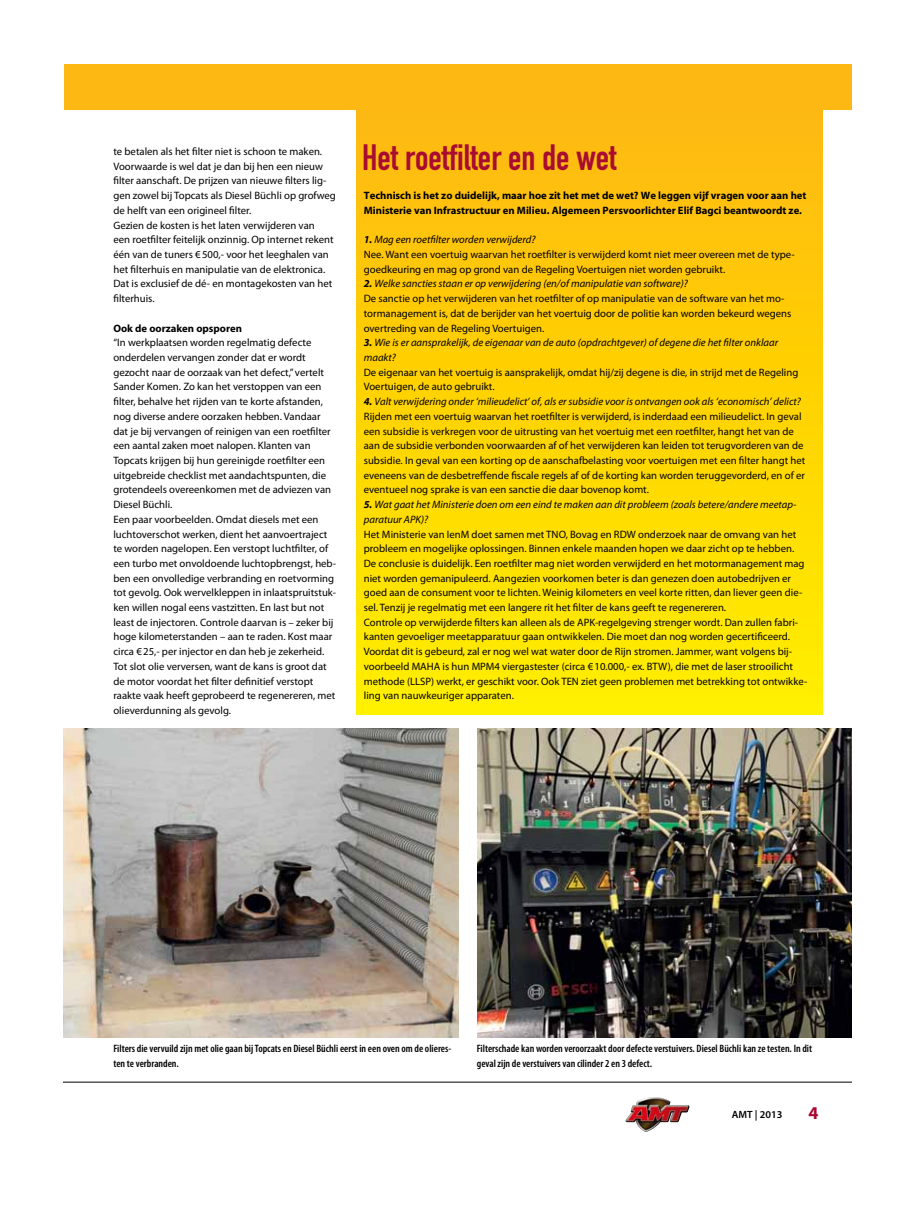
<style>
.page{position:relative;width:915px;height:1212px;background:#fff}
.page>*{position:absolute;margin:0;border:0;box-sizing:border-box;transform-origin:0 0}
.t1{font:36.15px "DIN Engschrift Std";color:#a80c31}
.t2{font:700 18px "Myriad Pro";color:#aa052e}
.t3{font:700 16.05px "Myriad Pro";color:#a80c31}
.t4{font:10.65px/14.7px "Myriad Pro";color:#000}
.t5{font:600 condensed 10.65px/14.7px "Myriad Pro";color:#000}
.t6{font:italic 10.65px/14.7px "Myriad Pro";color:#000}
.t7{font:700 10.65px/14.7px "Myriad Pro";color:#000}
.t8{font:600 10.5px "Myriad Pro";color:#000}
.t9{font:600 condensed 9.3px "Myriad Pro";letter-spacing:.01em;color:#000}
.s1{font-weight:700;font-style:italic}
.s2{font-style:italic}
.s3{font-weight:700}
</style>
<div class="page">
<img style="left:625px;top:1097px;width:64px;height:35px">
<hr style="left:64px;top:1082px;width:786px;height:1px;background:#000">
<div style="left:64px;top:64px;width:786px;height:46px;background:#fdb813"></div>
<img style="left:64px;top:729px;width:394px;height:309px">
<img style="left:477px;top:729px;width:373px;height:309px">
<div style="left:356px;top:111px;width:466px;height:603px;background:linear-gradient(to bottom,#feb90e,#ffef00)"></div>
<p class="t4" style="left:113px;top:144px;width:224px">te betalen als het filter niet is schoon te maken.<br>Voorwaarde is wel dat je dan bij hen een nieuw filter aanschaft. De prijzen van nieuwe filters lig&shy;gen zowel bij Topcats als Diesel Büchli op grofweg de helft van een origineel filter.<br>Gezien de kosten is het laten verwijderen van<br>een roetfilter feitelijk onzinnig. Op internet rekent één van de tuners € 500,- voor het leeghalen van het filterhuis en manipulatie van de elektronica.<br>Dat is exclusief de dé- en montagekosten van het filterhuis.</p>
<p class="t7" style="left:113px;top:320px;width:130px">Ook de oorzaken opsporen</p>
<p class="t4" style="left:113px;top:335px;width:224px">“In werkplaatsen worden regelmatig defecte onderdelen vervangen zonder dat er wordt gezocht naar de oorzaak van het defect,” vertelt Sander Komen. Zo kan het verstoppen van een filter, behalve het rijden van te korte afstanden, nog diverse andere oorzaken hebben. Vandaar dat je bij vervangen of reinigen van een roetfilter een aantal zaken moet nalopen. Klanten van Topcats krijgen bij hun gereinigde roetfilter een uitgebreide checklist met aandachtspunten, die grotendeels overeenkomen met de adviezen van Diesel Büchli.<br>Een paar voorbeelden. Omdat diesels met een luchtoverschot werken, dient het aanvoertraject te worden nagelopen. Een verstopt luchtfilter, of een turbo met onvoldoende luchtopbrengst, heb&shy;ben een onvolledige verbranding en roetvorming tot gevolg. Ook wervelkleppen in inlaatspruitstuk&shy;ken willen nogal eens vastzitten. En last but not least de injectoren. Controle daarvan is – zeker bij hoge kilometerstanden – aan te raden. Kost maar circa € 25,- per injector en dan heb je zekerheid.<br>Tot slot olie verversen, want de kans is groot dat de motor voordat het filter definitief verstopt raakte vaak heeft geprobeerd te regenereren, met olieverdunning als gevolg.</p>
<h1 class="t1" style="left:362px;top:136px;width:256px">Het roetfilter en de wet</h1>
<p class="t7" style="left:363px;top:188px;width:444px">Technisch is het zo duidelijk, maar hoe zit het met de wet? We leggen vijf vragen voor aan het<br>Ministerie van Infrastructuur en Milieu. Algemeen Persvoorlichter Elif Bagci beantwoordt ze.</p>
<p class="t4" style="left:363px;top:232px;width:432px"><span class="s1">1.</span> <span class="s2">Mag een roetfilter worden verwijderd?<br></span>Nee. Want een voertuig waarvan het roetfilter is verwijderd komt niet meer overeen met de type&shy;goedkeuring en mag op grond van de Regeling Voertuigen niet worden gebruikt.</p>
<p class="t4" style="left:363px;top:276px;width:429px"><span class="s1">2.</span> <span class="s2">Welke sancties staan er op verwijdering (en/of manipulatie van software)?<br></span>De sanctie op het verwijderen van het roetfilter of op manipulatie van de software van het mo&shy;tormanagement is, dat de berijder van het voertuig door de politie kan worden bekeurd wegens overtreding van de Regeling Voertuigen.</p>
<p class="t6" style="left:363px;top:335px;width:415px"><span class="s3">3.</span> Wie is er aansprakelijk, de eigenaar van de auto (opdrachtgever) of degene die het filter onklaar maakt?</p>
<p class="t4" style="left:363px;top:365px;width:436px">De eigenaar van het voertuig is aansprakelijk, omdat hij/zij degene is die, in strijd met de Regeling<br>Voertuigen, de auto gebruikt.</p>
<p class="t4" style="left:363px;top:394px;width:443px"><span class="s1">4.</span> <span class="s2">Valt verwijdering onder ‘milieudelict’ of, als er subsidie voor is ontvangen ook als ‘economisch’ delict?<br></span>Rijden met een voertuig waarvan het roetfilter is verwijderd, is inderdaad een milieudelict. In geval een subsidie is verkregen voor de uitrusting van het voertuig met een roetfilter, hangt het van de aan de subsidie verbonden voorwaarden af of het verwijderen kan leiden tot terugvorderen van de subsidie. In geval van een korting op de aanschafbelasting voor voertuigen met een filter hangt het eveneens van de desbetreffende fiscale regels af of de korting kan worden teruggevorderd, en of er eventueel nog sprake is van een sanctie die daar bovenop komt.</p>
<p class="t6" style="left:363px;top:497px;width:434px"><span class="s3">5.</span> Wat gaat het Ministerie doen om een eind te maken aan dit probleem (zoals betere/andere meetap&shy;paratuur APK)?</p>
<p class="t4" style="left:363px;top:526px;width:445px">Het Ministerie van IenM doet samen met TNO, Bovag en RDW onderzoek naar de omvang van het probleem en mogelijke oplossingen. Binnen enkele maanden hopen we daar zicht op te hebben.<br>De conclusie is duidelijk. Een roetfilter mag niet worden verwijderd en het motormanagement mag niet worden gemanipuleerd. Aangezien voorkomen beter is dan genezen doen autobedrijven er goed aan de consument voor te lichten. Weinig kilometers en veel korte ritten, dan liever geen die&shy;sel. Tenzij je regelmatig met een langere rit het filter de kans geeft te regenereren.<br>Controle op verwijderde filters kan alleen als de APK-regelgeving strenger wordt. Dan zullen fabri&shy;kanten gevoeliger meetapparatuur gaan ontwikkelen. Die moet dan nog worden gecertificeerd.<br>Voordat dit is gebeurd, zal er nog wel wat water door de Rijn stromen. Jammer, want volgens bij&shy;voorbeeld MAHA is hun MPM4 viergastester (circa € 10.000,- ex. BTW), die met de laser strooilicht methode (LLSP) werkt, er geschikt voor. Ook TEN ziet geen problemen met betrekking tot ontwikke&shy;ling van nauwkeuriger apparaten.</p>
<p class="t5" style="left:113px;top:1042px;width:339px">Filters die vervuild zijn met olie gaan bij Topcats en Diesel Büchli eerst in een oven om de olieres&shy;ten te verbranden.</p>
<p class="t5" style="left:476px;top:1042px;width:337px">Filterschade kan worden veroorzaakt door defecte verstuivers. Diesel Büchli kan ze testen. In dit geval zijn de verstuivers van cilinder 2 en 3 defect.</p>
<p class="t9" style="left:747px;top:1103px;width:36px">AMT | 2013</p>
<h3 class="t3" style="left:804px;top:1095px;width:19px">29</h3>
<h2 class="t2" style="left:808px;top:1101px;width:11px">4</h2>
<p class="t8" style="left:731px;top:1107px;width:52px">AMT | 2013</p>
</div>
